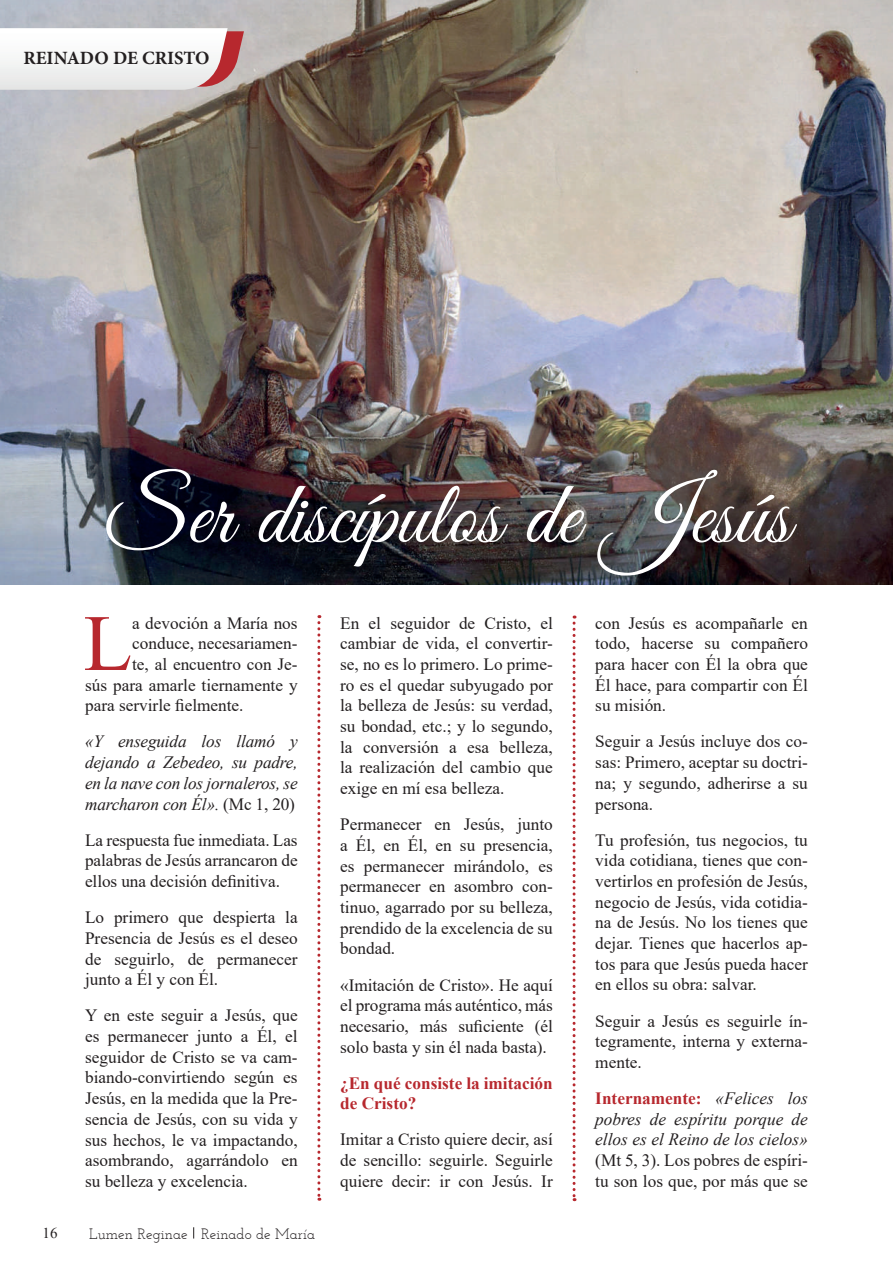
<style>
.page{position:relative;width:893px;height:1263px;background:#fff}
.page>*{position:absolute;margin:0;border:0;box-sizing:border-box;transform-origin:0 0}
.t1{font:90px "Great Vibes";color:#fff}
.t2{font:79.8px "Times New Roman";color:#b7282e}
.t3{font:700 18.75px "Minion Pro";color:#231f20}
.t4{font:17.25px/20.7px "Times New Roman";color:#231f20;text-align:justify}
.t5{font:italic 17.25px/20.7px "Times New Roman";letter-spacing:-.01em;color:#231f20;text-align:justify}
.t6{font:700 17.25px/20.7px "Times New Roman";color:#b7282e}
.t7{font:15px "Josefin Slab";color:#231f20}
.t8{font:15px "Times New Roman";color:#231f20}
.s1{font-style:normal}
.s2{font-weight:700;font-style:normal;color:#b7282e}
</style>
<div class="page">
<img style="left:0;top:0;width:893px;height:585px">
<svg style="left:0;top:28px;width:244px;height:62px"></svg>
<svg style="left:317px;top:615px;width:3px;height:586px"></svg>
<svg style="left:573px;top:615px;width:3px;height:586px"></svg>
<svg style="left:193px;top:1227px;width:2px;height:11px"></svg>
<p class="t3" style="left:23px;top:45px;width:187px">REINADO DE CRISTO</p>
<h1 class="t1" style="left:106px;top:465px;width:685px">Ser discípulos de Jesús</h1>
<h2 class="t2" style="left:83px;top:587px;width:50px">L</h2>
<p class="t4" style="left:132px;top:612px;width:167px">a devoción a María nos</p>
<p class="t4" style="left:132px;top:633px;width:167px">conduce, necesariamen-</p>
<p class="t4" style="left:132px;top:653px;width:167px">te, al encuentro con Je-</p>
<p class="t4" style="left:85px;top:674px;width:214px">sús para amarle tiernamente y</p>
<p class="t4" style="left:85px;top:695px;width:160px">para servirle fielmente.</p>
<p class="t5" style="left:85px;top:731px;width:214px">«Y enseguida los llamó y dejando a Zebedeo, su padre, en la nave con los jornaleros, se marcharon con Él». <span class="s1">(Mc 1, 20)</span></p>
<p class="t4" style="left:85px;top:829px;width:214px">La respuesta fue inmediata. Las palabras de Jesús arrancaron de ellos una decisión definitiva.</p>
<p class="t4" style="left:85px;top:906px;width:214px">Lo primero que despierta la Presencia de Jesús es el deseo de seguirlo, de permanecer junto a Él y con Él.</p>
<p class="t4" style="left:85px;top:1005px;width:214px">Y en este seguir a Jesús, que es permanecer junto a Él, el seguidor de Cristo se va cam&shy;biando-convirtiendo según es Jesús, en la medida que la Pre&shy;sencia de Jesús, con su vida y sus hechos, le va impactando, asombrando, agarrándolo en su belleza y excelencia.</p>
<p class="t8" style="left:43px;top:1222px;width:16px">16</p>
<p class="t7" style="left:89px;top:1224px;width:227px">Lumen Reginae Reinado de María</p>
<p class="t4" style="left:340px;top:612px;width:214px">En el seguidor de Cristo, el cambiar de vida, el convertir&shy;se, no es lo primero. Lo prime&shy;ro es el quedar subyugado por la belleza de Jesús: su verdad, su bondad, etc.; y lo segundo, la conversión a esa belleza, la realización del cambio que exige en mí esa belleza.</p>
<p class="t4" style="left:340px;top:813px;width:214px">Permanecer en Jesús, junto a Él, en Él, en su presencia, es permanecer mirándolo, es permanecer en asombro con&shy;tinuo, agarrado por su belleza, prendido de la excelencia de su bondad.</p>
<p class="t4" style="left:340px;top:974px;width:214px">«Imitación de Cristo». He aquí el programa más auténtico, más necesario, más suficiente (él solo basta y sin él nada basta).</p>
<p class="t6" style="left:340px;top:1072px;width:214px">¿En qué consiste la imitación de Cristo?</p>
<p class="t4" style="left:340px;top:1129px;width:214px">Imitar a Cristo quiere decir, así de sencillo: seguirle. Seguirle quiere decir: ir con Jesús. Ir</p>
<p class="t4" style="left:595px;top:612px;width:214px">con Jesús es acompañarle en todo, hacerse su compañero para hacer con Él la obra que Él hace, para compartir con Él su misión.</p>
<p class="t4" style="left:595px;top:731px;width:214px">Seguir a Jesús incluye dos co&shy;sas: Primero, aceptar su doctri&shy;na; y segundo, adherirse a su persona.</p>
<p class="t4" style="left:595px;top:829px;width:214px">Tu profesión, tus negocios, tu vida cotidiana, tienes que con&shy;vertirlos en profesión de Jesús, negocio de Jesús, vida cotidia&shy;na de Jesús. No los tienes que dejar. Tienes que hacerlos ap&shy;tos para que Jesús pueda hacer en ellos su obra: salvar.</p>
<p class="t4" style="left:595px;top:1010px;width:214px">Seguir a Jesús es seguirle ín&shy;tegramente, interna y externa&shy;mente.</p>
<p class="t5" style="left:595px;top:1087px;width:214px"><span class="s2">Internamente:</span> «Felices los pobres de espíritu porque de ellos es el Reino de los cielos»</p>
<p class="t4" style="left:595px;top:1149px;width:214px">(Mt 5, 3). Los pobres de espíri&shy;tu son los que, por más que se</p>
</div>
